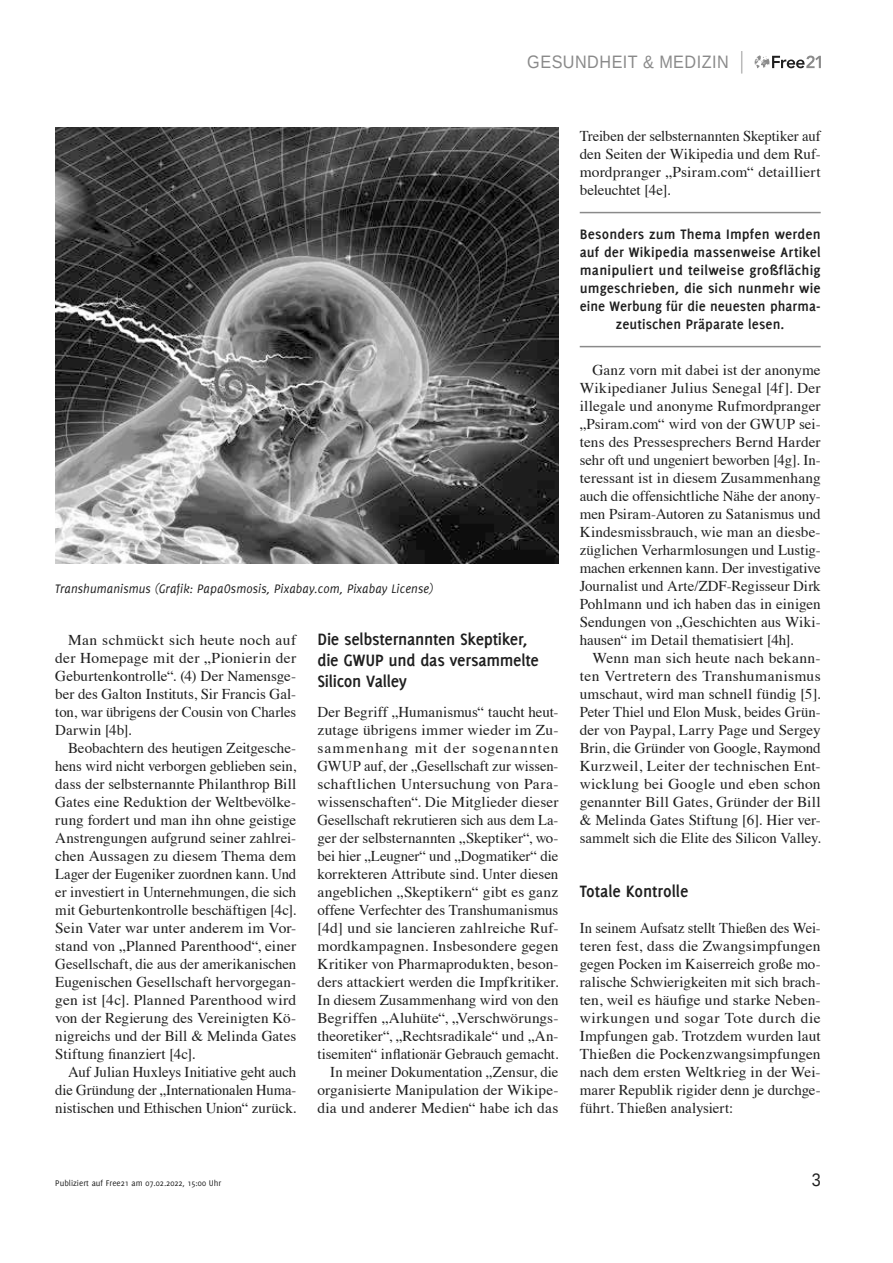
<style>
.page{position:relative;width:893px;height:1263px;background:#fff}
.page>*{position:absolute;margin:0;border:0;box-sizing:border-box;transform-origin:0 0}
.t1{font:700 18px/21px "Delicious";letter-spacing:-.015em;color:#1f1f1f}
.t2{font:18px "Liberation Sans";letter-spacing:.03em;color:#8a8a8a;scale:.9 1}
.t3{font:18px "Liberation Sans";color:#1f1f1f;scale:.9 1}
.t4{font:15px/18px "Times";letter-spacing:.005em;color:#1f1f1f;text-align:justify}
.t5{font:700 15px/18px "Delicious";letter-spacing:.01em;color:#1f1f1f;text-align:center}
.t6{font:italic 13.5px "Delicious";letter-spacing:.01em;color:#1f1f1f;scale:.96 1}
.t7{font:9px "Delicious";color:#1f1f1f}
</style>
<div class="page">
<svg style="left:755px;top:55px;width:66px;height:13px"></svg>
<svg style="left:741px;top:51px;width:1px;height:23px"></svg>
<hr style="left:580px;top:212px;width:241px;height:1px;background:#8a8a8a">
<hr style="left:580px;top:346px;width:241px;height:1px;background:#8a8a8a">
<img style="left:55px;top:128px;width:503px;height:435px">
<p class="t2" style="left:527px;top:51px;width:225px">GESUNDHEIT &amp; MEDIZIN</p>
<p class="t6" style="left:55px;top:580px;width:395px">Transhumanismus (Grafik: PapaOsmosis, Pixabay.com, Pixabay License)</p>
<p class="t4" style="left:55px;top:630px;width:242px;text-indent:13px">Man schmückt sich heute noch auf der Homepage mit der „Pionierin der Geburtenkontrolle“. (4) Der Namensge&shy;ber des Galton Instituts, Sir Francis Gal&shy;ton, war übrigens der Cousin von Charles Darwin [4b].</p>
<p class="t4" style="left:55px;top:738px;width:242px;text-indent:13px">Beobachtern des heutigen Zeitgesche&shy;hens wird nicht verborgen geblieben sein, dass der selbsternannte Philanthrop Bill Gates eine Reduktion der Weltbevölke&shy;rung fordert und man ihn ohne geistige Anstrengungen aufgrund seiner zahlrei&shy;chen Aussagen zu diesem Thema dem Lager der Eugeniker zuordnen kann. Und er investiert in Unternehmungen, die sich mit Geburtenkontrolle beschäftigen [4c].<br>Sein Vater war unter anderem im Vor&shy;stand von „Planned Parenthood“, einer Gesellschaft, die aus der amerikanischen Eugenischen Gesellschaft hervorgegan&shy;gen ist [4c]. Planned Parenthood wird von der Regierung des Vereinigten Kö&shy;nigreichs und der Bill &amp; Melinda Gates Stiftung finanziert [4c].</p>
<p class="t4" style="left:55px;top:1062px;width:242px;text-indent:13px">Auf Julian Huxleys Initiative geht auch die Gründung der „Internationalen Huma&shy;nistischen und Ethischen Union“ zurück.</p>
<p class="t1" style="left:317px;top:629px;width:223px">Die selbsternannten Skeptiker, die GWUP und das versammelte<br>Silicon Valley</p>
<p class="t4" style="left:317px;top:702px;width:242px;text-align:right">Der Begriff „Humanismus“ taucht heut&shy;zutage übrigens immer wieder im Zu&shy;sammenhang mit der sogenannten GWUP auf, der „Gesellschaft zur wissen&shy;schaftlichen Untersuchung von Para&shy;wissenschaften“. Die Mitglieder dieser Gesellschaft rekrutieren sich aus dem La&shy;ger der selbsternannten „Skeptiker“, wo&shy;bei hier „Leugner“ und „Dogmatiker“ die korrekteren Attribute sind. Unter diesen angeblichen „Skeptikern“ gibt es ganz offene Verfechter des Transhumanismus [4d] und sie lancieren zahlreiche Ruf&shy;mordkampagnen. Insbesondere gegen Kritiker von Pharmaprodukten, beson&shy;ders attackiert werden die Impfkritiker.<br>In diesem Zusammenhang wird von den Begriffen „Aluhüte“, „Verschwörungs&shy;theoretiker“, „Rechtsradikale“ und „An&shy;tisemiten“ inflationär Gebrauch gemacht.<br>In meiner Dokumentation „Zensur, die organisierte Manipulation der Wikipe&shy;dia und anderer Medien“ habe ich das</p>
<p class="t4" style="left:580px;top:126px;width:242px">Treiben der selbsternannten Skeptiker auf den Seiten der Wikipedia und dem Ruf&shy;mordpranger „Psiram.com“ detailliert beleuchtet [4e].</p>
<p class="t5" style="left:580px;top:225px;width:242px">Besonders zum Thema Impfen werden auf der Wikipedia massenweise Artikel manipuliert und teilweise großflächig umgeschrieben, die sich nunmehr wie eine Werbung für die neuesten pharma&shy;zeutischen Präparate lesen.</p>
<p class="t4" style="left:580px;top:360px;width:242px;text-indent:13px">Ganz vorn mit dabei ist der anonyme Wikipedianer Julius Senegal [4f]. Der illegale und anonyme Rufmordpranger „Psiram.com“ wird von der GWUP sei&shy;tens des Pressesprechers Bernd Harder sehr oft und ungeniert beworben [4g]. In&shy;teressant ist in diesem Zusammenhang auch die offensichtliche Nähe der anony&shy;men Psiram-Autoren zu Satanismus und Kindesmissbrauch, wie man an diesbe&shy;züglichen Verharmlosungen und Lustig&shy;machen erkennen kann. Der investigative Journalist und Arte/ZDF-Regisseur Dirk Pohlmann und ich haben das in einigen Sendungen von „Geschichten aus Wiki&shy;hausen“ im Detail thematisiert [4h].</p>
<p class="t4" style="left:580px;top:648px;width:242px;text-indent:13px">Wenn man sich heute nach bekann&shy;ten Vertretern des Transhumanismus umschaut, wird man schnell fündig [5].<br>Peter Thiel und Elon Musk, beides Grün&shy;der von Paypal, Larry Page und Sergey Brin, die Gründer von Google, Raymond Kurzweil, Leiter der technischen Ent&shy;wicklung bei Google und eben schon genannter Bill Gates, Gründer der Bill &amp; Melinda Gates Stiftung [6]. Hier ver&shy;sammelt sich die Elite des Silicon Valley.</p>
<p class="t1" style="left:580px;top:881px;width:110px">Totale Kontrolle</p>
<p class="t4" style="left:580px;top:918px;width:242px">In seinem Aufsatz stellt Thießen des Wei&shy;teren fest, dass die Zwangsimpfungen gegen Pocken im Kaiserreich große mo&shy;ralische Schwierigkeiten mit sich brach&shy;ten, weil es häufige und starke Neben&shy;wirkungen und sogar Tote durch die Impfungen gab. Trotzdem wurden laut Thießen die Pockenzwangsimpfungen nach dem ersten Weltkrieg in der Wei&shy;marer Republik rigider denn je durchge&shy;führt. Thießen analysiert:</p>
<p class="t7" style="left:55px;top:1177px;width:168px">Publiziert auf Free21 am 07.02.2022, 15:00 Uhr</p>
<p class="t3" style="left:812px;top:1168px;width:12px">3</p>
</div>
